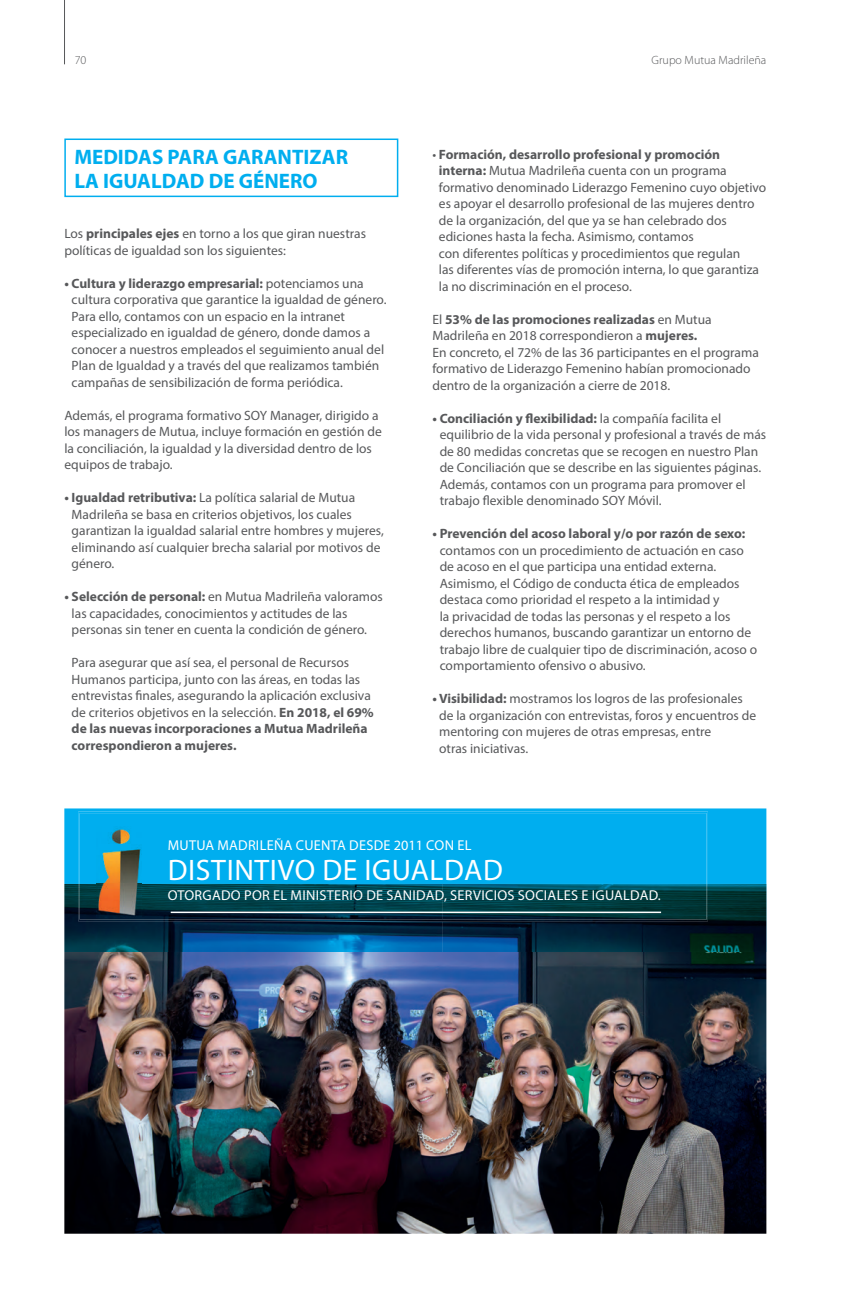
<style>
.page{position:relative;width:852px;height:1298px;background:#fff}
.page>*{position:absolute;margin:0;border:0;box-sizing:border-box;transform-origin:0 0}
.t1{font:29.7px "Myriad Pro";letter-spacing:.02em;color:#fff}
.t2{font:700 21px/24px "Myriad Pro";color:#00aeef}
.t3{font:14.25px "Myriad Pro";letter-spacing:.02em;color:#fff}
.t4{font:13.5px/16.5px "Myriad Pro";color:#57585a}
.t5{font:700 13.5px "Myriad Pro";color:#57585a}
.t6{font:300 12px "Myriad Pro";color:#57585a}
.s1{font-weight:700}
</style>
<div class="page">
<hr style="left:64px;top:0;width:1px;height:64px;background:#57585a">
<div style="left:64px;top:139px;width:334px;height:58px;border:2px solid #00aeef"></div>
<img style="left:64px;top:952px;width:702px;height:282px">
<svg style="left:64px;top:808px;width:702px;height:76px;background:#10b2ef"></svg>
<img style="left:64px;top:884px;width:702px;height:68px">
<div style="left:78px;top:812px;width:629px;height:72px;background:#00aeef"></div>
<img style="left:78px;top:884px;width:629px;height:37px">
<hr style="left:171px;top:912px;width:490px;height:1px;background:#fff">
<p class="t6" style="left:75px;top:54px;width:13px">70</p>
<p class="t6" style="left:651px;top:54px;width:116px">Grupo Mutua Madrileña</p>
<h2 class="t2" style="left:74px;top:144px;width:275px">MEDIDAS PARA GARANTIZAR<br>LA IGUALDAD DE GÉNERO</h2>
<p class="t4" style="left:439px;top:146px;width:329px;text-indent:-7px">• <span class="s1">Formación, desarrollo profesional y promoción interna:</span> Mutua Madrileña cuenta con un programa formativo denominado Liderazgo Femenino cuyo objetivo es apoyar el desarrollo profesional de las mujeres dentro de la organización, del que ya se han celebrado dos ediciones hasta la fecha. Asimismo, contamos<br>con diferentes políticas y procedimientos que regulan<br>las diferentes vías de promoción interna, lo que garantiza la no discriminación en el proceso.</p>
<p class="t4" style="left:432px;top:311px;width:328px">El <span class="s1">53% de las promociones realizadas</span> en Mutua Madrileña en 2018 correspondieron a <span class="s1">mujeres.<br></span>En concreto, el 72% de las 36 participantes en el programa formativo de Liderazgo Femenino habían promocionado dentro de la organización a cierre de 2018.</p>
<p class="t4" style="left:439px;top:410px;width:328px;text-indent:-7px"><span class="s1">• Conciliación y flexibilidad:</span> la compañía facilita el equilibrio de la vida personal y profesional a través de más de 80 medidas concretas que se recogen en nuestro Plan de Conciliación que se describe en las siguientes páginas.<br>Además, contamos con un programa para promover el trabajo flexible denominado SOY Móvil.</p>
<p class="t5" style="left:432px;top:525px;width:314px">• Prevención del acoso laboral y/o por razón de sexo:</p>
<p class="t4" style="left:439px;top:542px;width:319px">contamos con un procedimiento de actuación en caso de acoso en el que participa una entidad externa.<br>Asimismo, el Código de conducta ética de empleados destaca como prioridad el respeto a la intimidad y<br>la privacidad de todas las personas y el respeto a los derechos humanos, buscando garantizar un entorno de trabajo libre de cualquier tipo de discriminación, acoso o comportamiento ofensivo o abusivo.</p>
<p class="t4" style="left:439px;top:690px;width:318px;text-indent:-7px"><span class="s1">• Visibilidad:</span> mostramos los logros de las profesionales de la organización con entrevistas, foros y encuentros de mentoring con mujeres de otras empresas, entre<br>otras iniciativas.</p>
<p class="t4" style="left:64px;top:225px;width:303px">Los <span class="s1">principales ejes</span> en torno a los que giran nuestras políticas de igualdad son los siguientes:</p>
<p class="t4" style="left:72px;top:275px;width:316px;text-indent:-7px"><span class="s1">• Cultura y liderazgo empresarial:</span> potenciamos una cultura corporativa que garantice la igualdad de género.<br>Para ello, contamos con un espacio en la intranet especializado en igualdad de género, donde damos a conocer a nuestros empleados el seguimiento anual del Plan de Igualdad y a través del que realizamos también campañas de sensibilización de forma periódica.</p>
<p class="t4" style="left:64px;top:407px;width:319px">Además, el programa formativo SOY Manager, dirigido a los managers de Mutua, incluye formación en gestión de la conciliación, la igualdad y la diversidad dentro de los equipos de trabajo.</p>
<p class="t4" style="left:72px;top:489px;width:313px;text-indent:-7px"><span class="s1">• Igualdad retributiva:</span> La política salarial de Mutua Madrileña se basa en criterios objetivos, los cuales garantizan la igualdad salarial entre hombres y mujeres, eliminando así cualquier brecha salarial por motivos de género.</p>
<p class="t4" style="left:72px;top:588px;width:313px;text-indent:-7px"><span class="s1">• Selección de personal:</span> en Mutua Madrileña valoramos las capacidades, conocimientos y actitudes de las personas sin tener en cuenta la condición de género.</p>
<p class="t4" style="left:72px;top:654px;width:304px">Para asegurar que así sea, el personal de Recursos Humanos participa, junto con las áreas, en todas las entrevistas finales, asegurando la aplicación exclusiva de criterios objetivos en la selección. <span class="s1">En 2018, el 69% de las nuevas incorporaciones a Mutua Madrileña correspondieron a mujeres.</span></p>
<p class="t3" style="left:168px;top:836px;width:305px">MUTUA MADRILEÑA CUENTA DESDE 2011 CON EL</p>
<h1 class="t1" style="left:168px;top:851px;width:336px">DISTINTIVO DE IGUALDAD</h1>
<p class="t3" style="left:168px;top:886px;width:494px">OTORGADO POR EL MINISTERIO DE SANIDAD, SERVICIOS SOCIALES E IGUALDAD.</p>
</div>
